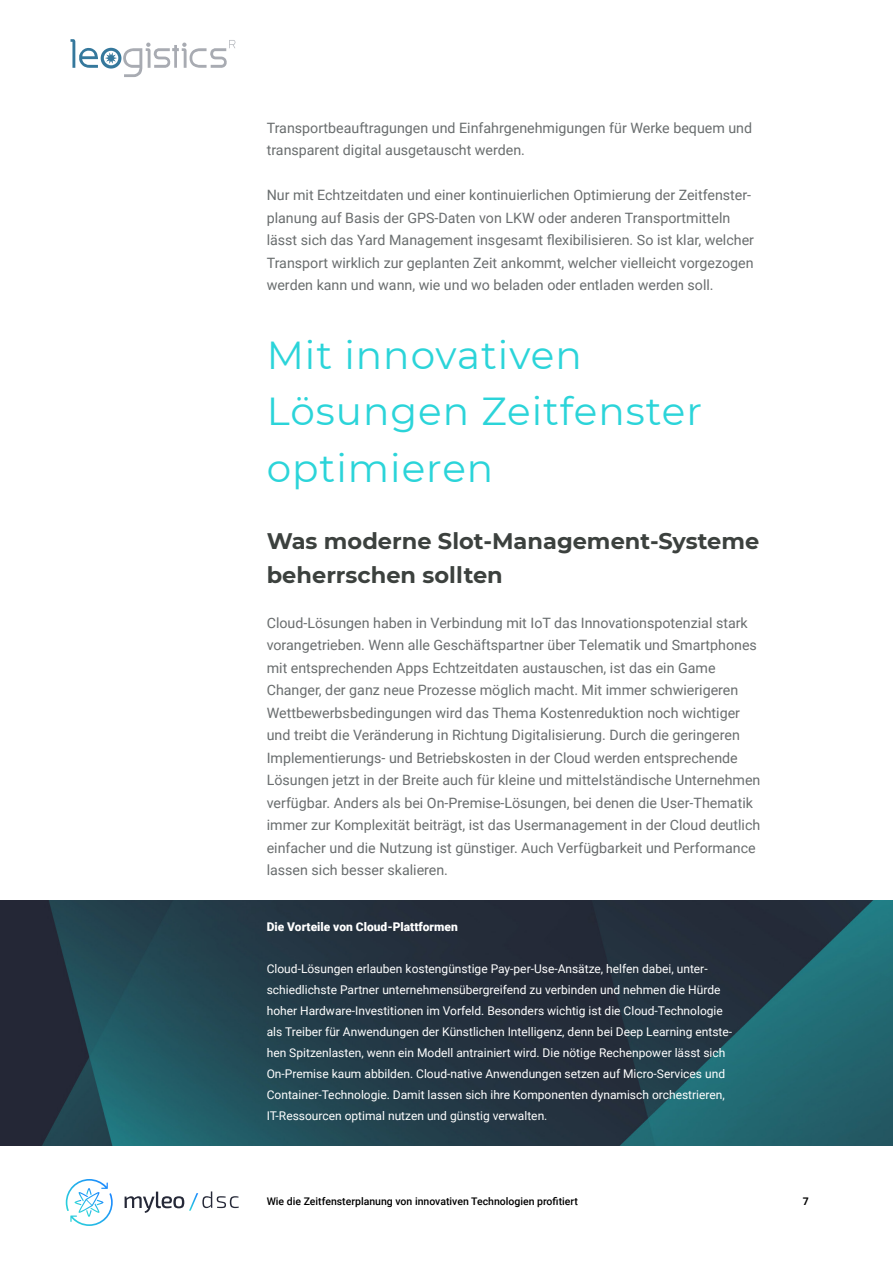
<style>
.page{position:relative;width:893px;height:1263px;background:#fff}
.page>*{position:absolute;margin:0;border:0;box-sizing:border-box;transform-origin:0 0}
.t1{font:39px/56.2px "Montserrat";letter-spacing:.025em;color:#2bd4d9}
.t2{font:700 22.5px/33.8px "Montserrat";color:#3c413e}
.t3{font:14.25px/22.5px "Roboto";color:#696d6e}
.t4{font:12px/21px "Roboto";color:#fff}
.t5{font:900 12px "Roboto";color:#fff}
.t6{font:500 10.5px "Roboto";color:#000001}
.t7{font:700 10.5px "Roboto";color:#000001}
</style>
<div class="page">
<svg style="left:66px;top:1179px;width:47px;height:47px"></svg>
<svg style="left:125px;top:1191px;width:114px;height:22px"></svg>
<svg style="left:70px;top:39px;width:165px;height:38px"></svg>
<img style="left:0;top:900px;width:893px;height:246px">
<p class="t3" style="left:267px;top:116px;width:487px">Transportbeauftragungen und Einfahrgenehmigungen für Werke bequem und transparent digital ausgetauscht werden.</p>
<p class="t3" style="left:267px;top:183px;width:489px">Nur mit Echtzeitdaten und einer kontinuierlichen Optimierung der Zeitfenster&shy;planung auf Basis der GPS-Daten von LKW oder anderen Transportmitteln lässt sich das Yard Management insgesamt flexibilisieren. So ist klar, welcher Transport wirklich zur geplanten Zeit ankommt, welcher vielleicht vorgezogen werden kann und wann, wie und wo beladen oder entladen werden soll.</p>
<p class="t1" style="left:267px;top:326px;width:317px">Mit innovativen</p>
<p class="t1" style="left:267px;top:382px;width:437px">Lösungen Zeitfenster optimieren</p>
<p class="t2" style="left:267px;top:523px;width:494px">Was moderne Slot-Management-Systeme beherrschen sollten</p>
<p class="t3" style="left:267px;top:611px;width:495px">Cloud-Lösungen haben in Verbindung mit IoT das Innovationspotenzial stark vorangetrieben. Wenn alle Geschäftspartner über Telematik und Smartphones mit entsprechenden Apps Echtzeitdaten austauschen, ist das ein Game Changer, der ganz neue Prozesse möglich macht. Mit immer schwierigeren Wettbewerbsbedingungen wird das Thema Kostenreduktion noch wichtiger und treibt die Veränderung in Richtung Digitalisierung. Durch die geringeren Implementierungs- und Betriebskosten in der Cloud werden entsprechende Lösungen jetzt in der Breite auch für kleine und mittelständische Unternehmen verfügbar. Anders als bei On-Premise-Lösungen, bei denen die User-Thematik immer zur Komplexität beiträgt, ist das Usermanagement in der Cloud deutlich einfacher und die Nutzung ist günstiger. Auch Verfügbarkeit und Performance lassen sich besser skalieren.</p>
<p class="t5" style="left:267px;top:918px;width:193px">Die Vorteile von Cloud-Plattformen</p>
<p class="t4" style="left:267px;top:957px;width:467px">Cloud-Lösungen erlauben kostengünstige Pay-per-Use-Ansätze, helfen dabei, unter&shy;schiedlichste Partner unternehmensübergreifend zu verbinden und nehmen die Hürde hoher Hardware-Investitionen im Vorfeld. Besonders wichtig ist die Cloud-Technologie als Treiber für Anwendungen der Künstlichen Intelligenz, denn bei Deep Learning entste&shy;hen Spitzenlasten, wenn ein Modell antrainiert wird. Die nötige Rechenpower lässt sich On-Premise kaum abbilden. Cloud-native Anwendungen setzen auf Micro-Services und Container-Technologie. Damit lassen sich ihre Komponenten dynamisch orchestrieren, IT-Ressourcen optimal nutzen und günstig verwalten.</p>
<p class="t6" style="left:267px;top:1194px;width:313px">Wie die Zeitfensterplanung von innovativen Technologien profitiert</p>
<p class="t7" style="left:803px;top:1194px;width:8px">7</p>
</div>
